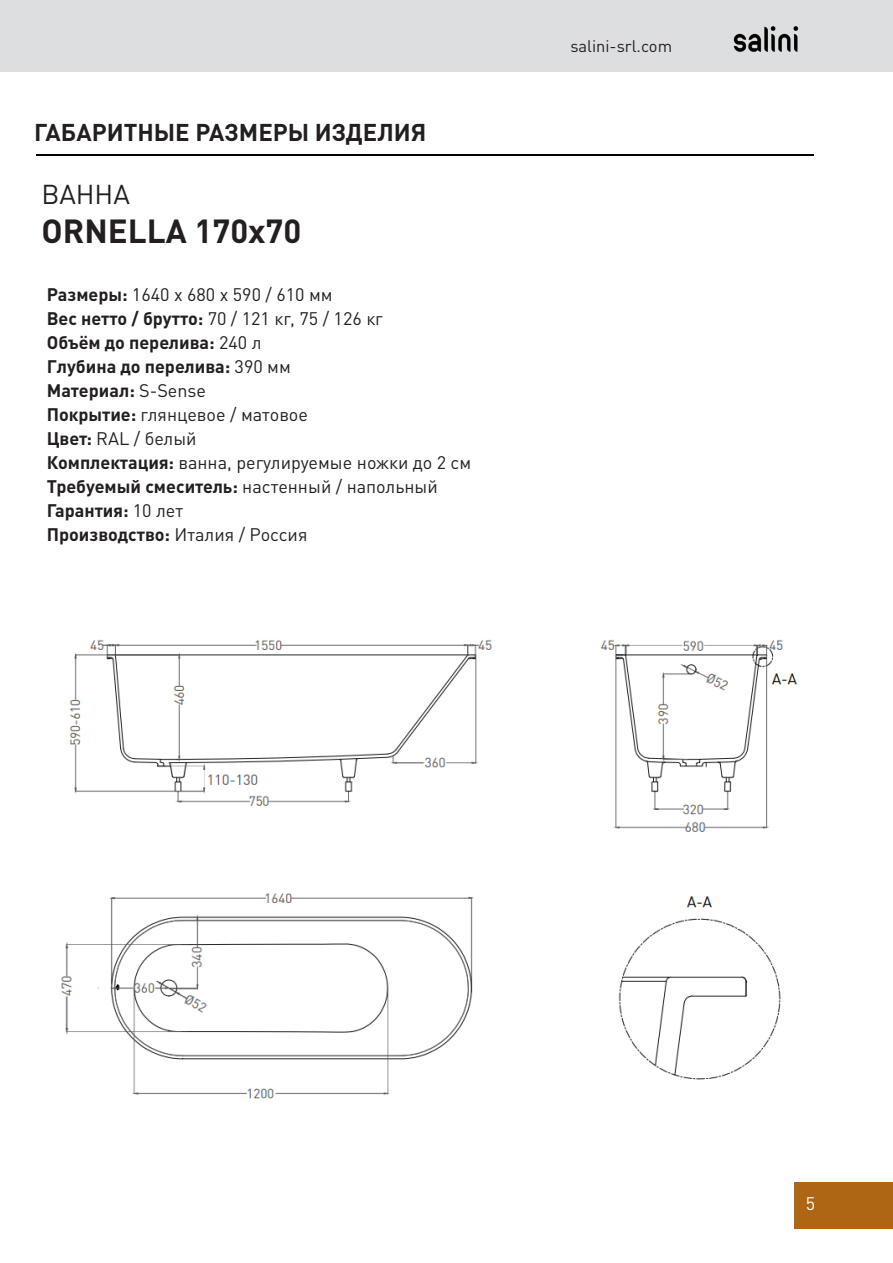
<style>
.page{position:relative;width:893px;height:1263px;background:#fff}
.page>*{position:absolute;margin:0;border:0;box-sizing:border-box;transform-origin:0 0}
.t1{font:700 33px "DIN Pro";color:#231f20}
.t2{font:27px "DIN Pro";letter-spacing:-.005em;color:#231f20}
.t3{font:700 24px "DIN Pro";color:#231f20}
.t4{font:18px "DIN Pro";color:#231f20}
.t5{font:700 18px "DIN Pro";color:#231f20}
.t6{font:18px "DIN Pro";color:#fff}
.t7{font:16.5px "DIN Pro";color:#231f20}
.s1{font-weight:700}
.s2{font-weight:400}
</style>
<div class="page">
<div style="left:0;top:0;width:892px;height:72px;background:#dddee0"></div>
<img style="left:733px;top:26px;width:66px;height:26px">
<hr style="left:36px;top:154px;width:778px;height:2px;background:#000">
<div style="left:794px;top:1182px;width:99px;height:46px;background:#ae6514"></div>
<img style="left:61px;top:640px;width:737px;height:459px">
<p class="t3" style="left:34px;top:112px;width:394px">ГАБАРИТНЫЕ РАЗМЕРЫ ИЗДЕЛИЯ</p>
<p class="t2" style="left:42px;top:172px;width:90px">ВАННА</p>
<p class="t1" style="left:42px;top:204px;width:261px">ORNELLA 170х70</p>
<p class="t4" style="left:47px;top:280px;width:287px"><span class="s1">Размеры:</span> 1640 x 680 x 590 / 610 мм</p>
<p class="t4" style="left:47px;top:304px;width:338px"><span class="s1">Вес нетто / брутто:</span> 70 / 121 кг, 75 / 126 кг</p>
<p class="t5" style="left:47px;top:327px;width:216px">Объём до перелива: <span class="s2">240 л</span></p>
<p class="t5" style="left:47px;top:351px;width:246px">Глубина до перелива: <span class="s2">390 мм</span></p>
<p class="t5" style="left:47px;top:375px;width:161px">Материал: <span class="s2">S-Sense</span></p>
<p class="t4" style="left:47px;top:400px;width:263px"><span class="s1">Покрытие:</span> глянцевое / матовое</p>
<p class="t4" style="left:47px;top:424px;width:151px"><span class="s1">Цвет:</span> RAL / белый</p>
<p class="t4" style="left:47px;top:448px;width:426px"><span class="s1">Комплектация:</span> ванна, регулируемые ножки до 2 см</p>
<p class="t5" style="left:47px;top:471px;width:393px">Требуемый смеситель: <span class="s2">настенный / напольный</span></p>
<p class="t5" style="left:47px;top:495px;width:138px">Гарантия: <span class="s2">10 лет</span></p>
<p class="t5" style="left:47px;top:519px;width:262px">Производство: <span class="s2">Италия / Россия</span></p>
<p class="t7" style="left:570px;top:33px;width:103px">salini-srl.com</p>
<p class="t6" style="left:806px;top:1189px;width:11px">5</p>
</div>
